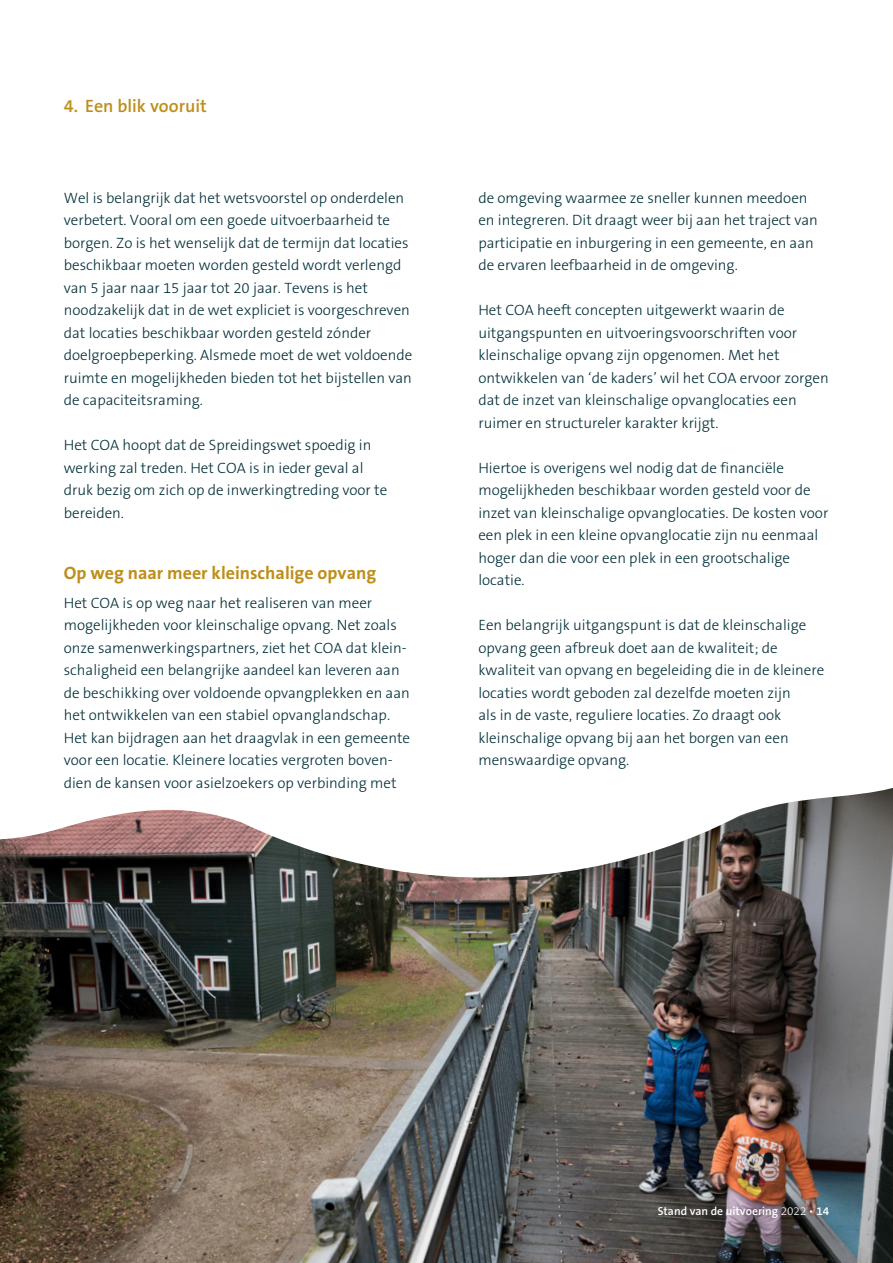
<style>
.page{position:relative;width:893px;height:1263px;background:#fff}
.page>*{position:absolute;margin:0;border:0;box-sizing:border-box;transform-origin:0 0}
.TK1{font:700 18px "The Sans B7";color:#bf8e1a}
.t1{font:600 18px "The Sans B6";color:#bf8e1a}
.Body{font:300 15px/22.5px "The Sans B3";color:#002e38}
.t2{font:600 11.7px "The Sans B6";color:#fff}
.s1{font-family:"The Sans B3";font-weight:300}
</style>
<div class="page">
<img style="left:0;top:891px;width:893px;height:372px">
<svg style="left:0;top:788px;width:893px;height:103px"></svg>
<p class="t1" style="left:64px;top:97px;width:145px">4. Een blik vooruit</p>
<p class="Body" style="left:64px;top:187px;width:350px">Wel is belangrijk dat het wetsvoorstel op onderdelen verbetert. Vooral om een goede uitvoerbaarheid te borgen. Zo is het wenselijk dat de termijn dat locaties beschikbaar moeten worden gesteld wordt verlengd van 5 jaar naar 15 jaar tot 20 jaar. Tevens is het noodzakelijk dat in de wet expliciet is voorgeschreven dat locaties beschikbaar worden gesteld zónder doelgroepbeperking. Alsmede moet de wet voldoende ruimte en mogelijkheden bieden tot het bijstellen van de capaciteitsraming.</p>
<p class="Body" style="left:64px;top:435px;width:325px">Het COA hoopt dat de Spreidingswet spoedig in werking zal treden. Het COA is in ieder geval al druk bezig om zich op de inwerkingtreding voor te bereiden.</p>
<h2 class="TK1" style="left:64px;top:563px;width:314px">Op weg naar meer kleinschalige opvang</h2>
<p class="Body" style="left:64px;top:592px;width:348px">Het COA is op weg naar het realiseren van meer mogelijkheden voor kleinschalige opvang. Net zoals onze samenwerkingspartners, ziet het COA dat klein&shy;schaligheid een belangrijke aandeel kan leveren aan de beschikking over voldoende opvangplekken en aan het ontwikkelen van een stabiel opvanglandschap.<br>Het kan bijdragen aan het draagvlak in een gemeente voor een locatie. Kleinere locaties vergroten boven&shy;dien de kansen voor asielzoekers op verbinding met</p>
<p class="Body" style="left:478px;top:187px;width:341px">de omgeving waarmee ze sneller kunnen meedoen en integreren. Dit draagt weer bij aan het traject van participatie en inburgering in een gemeente, en aan de ervaren leefbaarheid in de omgeving.</p>
<p class="Body" style="left:478px;top:300px;width:352px">Het COA heeft concepten uitgewerkt waarin de uitgangspunten en uitvoeringsvoorschriften voor kleinschalige opvang zijn opgenomen. Met het ontwikkelen van ‘de kaders’ wil het COA ervoor zorgen dat de inzet van kleinschalige opvanglocaties een ruimer en structureler karakter krijgt.</p>
<p class="Body" style="left:478px;top:457px;width:351px">Hiertoe is overigens wel nodig dat de financiële mogelijkheden beschikbaar worden gesteld voor de inzet van kleinschalige opvanglocaties. De kosten voor een plek in een kleine opvanglocatie zijn nu eenmaal hoger dan die voor een plek in een grootschalige locatie.</p>
<p class="Body" style="left:478px;top:615px;width:347px">Een belangrijk uitgangspunt is dat de kleinschalige opvang geen afbreuk doet aan de kwaliteit; de kwaliteit van opvang en begeleiding die in de kleinere locaties wordt geboden zal dezelfde moeten zijn<br>als in de vaste, reguliere locaties. Zo draagt ook kleinschalige opvang bij aan het borgen van een menswaardige opvang.</p>
<p class="t2" style="left:658px;top:1205px;width:173px">Stand van de uitvoering <span class="s1">2022 •</span> 14</p>
</div>
